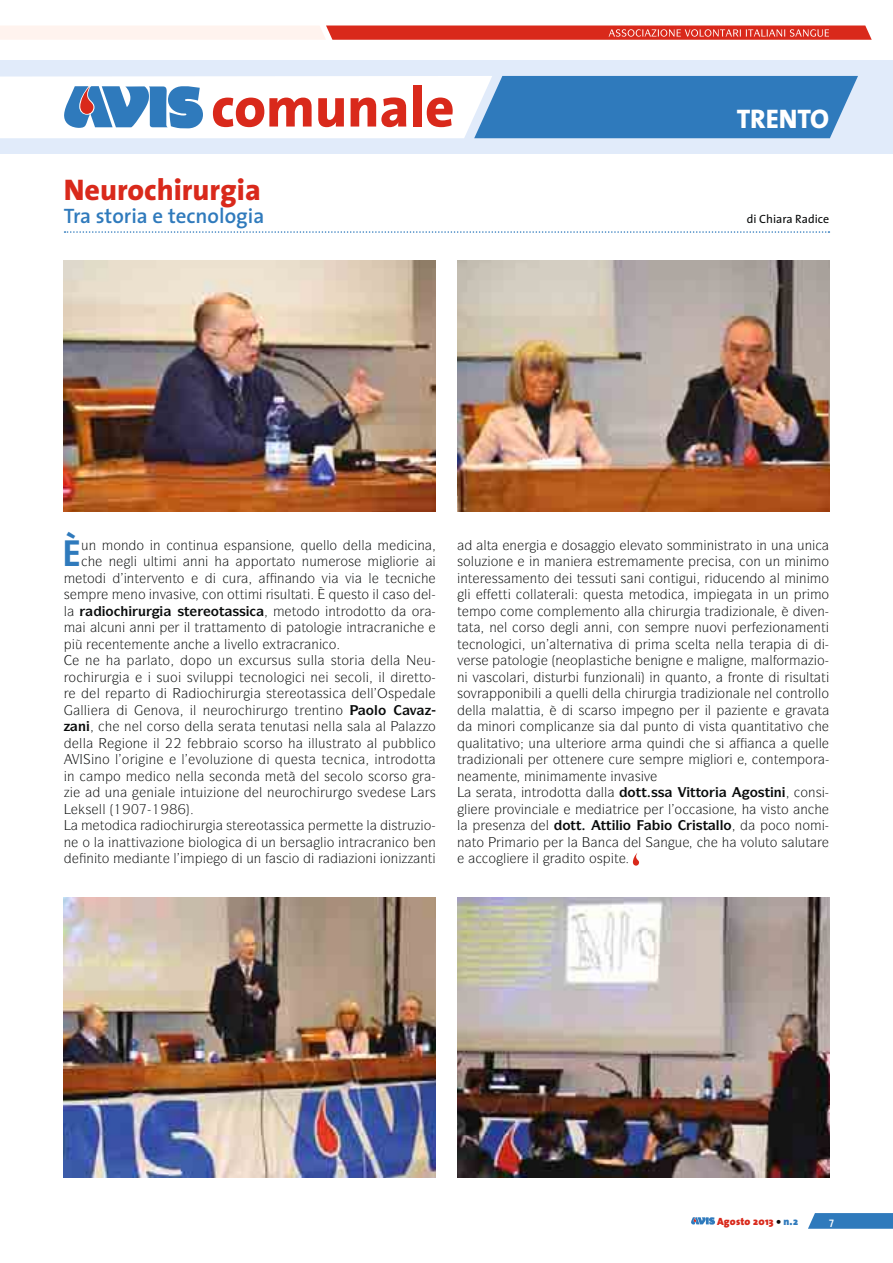
<style>
.page{position:relative;width:893px;height:1263px;background:#fff}
.page>*{position:absolute;margin:0;border:0;box-sizing:border-box;transform-origin:0 0}
.t1{font:800 57px "The Sans";color:#d9291b}
.t2{font:700 37.95px "The Sans";color:#2f7abc}
.t3{font:800 30px "The Sans";color:#d9291b}
.t4{font:800 27px "The Sans";letter-spacing:-.01em;color:#fff}
.t5{font:600 21px "The Sans";color:#2f7abc}
.t6{font:13.5px "ITC Symbol Std";color:#090b0b}
.t7{font:700 13.5px "ITC Symbol Std";color:#090b0b}
.t8{font:12px "The Sans";color:#090b0b}
.t9{font:900 10.5px "The Sans";letter-spacing:.02em;color:#d9291b}
.t10{font:600 10.5px "The Sans";color:#fff}
.s1{color:#090b0b}
.s2{color:#2f7abc}
</style>
<div class="page">
<div style="left:1px;top:60px;width:892px;height:94px;background:#e1ebfa"></div>
<svg style="left:808px;top:1213px;width:85px;height:16px"></svg>
<svg style="left:1px;top:26px;width:871px;height:14px;background:#e98076"></svg>
<svg style="left:1px;top:76px;width:857px;height:62px;background:#96bbdc"></svg>
<svg style="left:691px;top:1217px;width:24px;height:7px"></svg>
<svg style="left:65px;top:231px;width:764px;height:2px"></svg>
<img style="left:64px;top:260px;width:372px;height:251px">
<img style="left:64px;top:897px;width:372px;height:281px">
<img style="left:457px;top:260px;width:372px;height:251px">
<img style="left:457px;top:897px;width:372px;height:281px">
<h1 class="t1" style="left:211px;top:85px;width:245px">comunale</h1>
<h3 class="t3" style="left:64px;top:178px;width:198px">Neurochirurgia</h3>
<h3 class="t5" style="left:64px;top:207px;width:202px">Tra storia e tecnologia</h3>
<h3 class="t4" style="left:737px;top:108px;width:94px">TRENTO</h3>
<p class="t8" style="left:747px;top:214px;width:84px">di Chiara Radice</p>
<h2 class="t2" style="left:62px;top:538px;width:20px">È</h2>
<p class="t6" style="left:113px;top:540px;width:99px">□■ □ ■ □■▼ ■◆</p>
<p class="t6" style="left:231px;top:540px;width:108px">▲ ■▲ □■ ❑◆ ●●□</p>
<p class="t6" style="left:417px;top:540px;width:9px">■</p>
<p class="t6" style="left:109px;top:556px;width:52px">■ ● ◆●▼</p>
<p class="t6" style="left:259px;top:556px;width:59px">□ ▼ ▼□ ■◆</p>
<p class="t6" style="left:127px;top:573px;width:59px">■▼ ❖ ■▼□</p>
<p class="t6" style="left:277px;top:573px;width:52px">■■□ ❖</p>
<p class="t6" style="left:345px;top:573px;width:68px">❖ ● ▼ ■</p>
<p class="t6" style="left:130px;top:589px;width:60px">■□ ■❖ ▲❖</p>
<p class="t6" style="left:209px;top:589px;width:37px">□■ □▼▼</p>
<p class="t6" style="left:274px;top:589px;width:35px">▲◆●▼ ▼</p>
<p class="t6" style="left:328px;top:589px;width:52px">❑◆ ▲▼□ ●</p>
<p class="t6" style="left:428px;top:589px;width:5px">●</p>
<p class="t6" style="left:64px;top:606px;width:5px">●</p>
<p class="t7" style="left:211px;top:606px;width:36px">□▼ ▲▲</p>
<p class="t6" style="left:292px;top:606px;width:96px">▼□ □ ■▼ □ □▼▼□</p>
<p class="t6" style="left:97px;top:622px;width:56px">● ◆■ ■■</p>
<p class="t6" style="left:187px;top:622px;width:35px">● ▼ ▼▼</p>
<p class="t6" style="left:247px;top:622px;width:21px">■▼□</p>
<p class="t6" style="left:301px;top:622px;width:25px">▼□●□</p>
<p class="t6" style="left:392px;top:622px;width:9px">■</p>
<p class="t6" style="left:181px;top:639px;width:9px">■</p>
<p class="t6" style="left:224px;top:639px;width:36px">●❖ ●●□</p>
<p class="t6" style="left:276px;top:639px;width:62px">▼ ■□</p>
<p class="t6" style="left:85px;top:655px;width:9px">■</p>
<p class="t6" style="left:147px;top:655px;width:25px">● ▼□</p>
<p class="t6" style="left:188px;top:655px;width:46px">□ □ ◆■</p>
<p class="t6" style="left:259px;top:655px;width:92px">◆ ▲◆▲ ▲◆●● ▲▼□</p>
<p class="t6" style="left:156px;top:672px;width:59px">▲◆□ ▲❖ ●◆</p>
<p class="t6" style="left:239px;top:672px;width:47px">▼ ■□●□</p>
<p class="t6" style="left:311px;top:672px;width:76px">■ ▲ □● ●</p>
<p class="t6" style="left:414px;top:672px;width:19px">▼▼□</p>
<p class="t6" style="left:97px;top:688px;width:5px">●</p>
<p class="t6" style="left:297px;top:688px;width:34px">□▼ ▲▲</p>
<p class="t6" style="left:367px;top:688px;width:29px">●● ▲</p>
<p class="t6" style="left:425px;top:688px;width:5px">●</p>
<p class="t6" style="left:151px;top:705px;width:23px">■□❖</p>
<p class="t6" style="left:193px;top:705px;width:46px">● ■◆□</p>
<p class="t6" style="left:261px;top:705px;width:84px">◆ □ ▼ ■▼■□</p>
<p class="t7" style="left:366px;top:705px;width:22px">□●□</p>
<p class="t7" style="left:78px;top:721px;width:10px">■</p>
<p class="t6" style="left:124px;top:721px;width:57px">■ ● □▲□</p>
<p class="t6" style="left:200px;top:721px;width:26px">●● ▲</p>
<p class="t6" style="left:244px;top:721px;width:121px">▼ ▼■◆▼▲ ■●● ▲●</p>
<p class="t6" style="left:125px;top:738px;width:36px">□■ ●</p>
<p class="t6" style="left:231px;top:738px;width:54px">□ ▲□▲□</p>
<p class="t6" style="left:312px;top:738px;width:126px">●●◆▲▼ ▼□ ● ◆ ● □</p>
<p class="t6" style="left:94px;top:754px;width:37px">■□ ●□</p>
<p class="t6" style="left:149px;top:754px;width:98px">■ ● ❖□●◆ □■</p>
<p class="t6" style="left:275px;top:754px;width:74px">❑◆ ▲▼ ▼ ■</p>
<p class="t6" style="left:378px;top:754px;width:52px">■▼ □ □▼▼</p>
<p class="t6" style="left:67px;top:771px;width:9px">■</p>
<p class="t6" style="left:163px;top:771px;width:83px">□ ■ ●● ▲ □■</p>
<p class="t6" style="left:316px;top:771px;width:93px">● ▲ □●□ ▲ □ ▲□</p>
<p class="t6" style="left:146px;top:787px;width:87px">■ ● ■▼◆ □■</p>
<p class="t6" style="left:259px;top:787px;width:45px">● ■◆□</p>
<p class="t6" style="left:325px;top:787px;width:46px">◆ □ ▲❖</p>
<p class="t6" style="left:85px;top:804px;width:22px">▲ ●●</p>
<p class="t6" style="left:256px;top:820px;width:33px">□▼ ▲▲</p>
<p class="t6" style="left:347px;top:820px;width:25px">▼▼ ●</p>
<p class="t6" style="left:391px;top:820px;width:42px">▲▼◆ □</p>
<p class="t6" style="left:64px;top:837px;width:115px">■ □ ● ■ ▼▼❖ □■</p>
<p class="t6" style="left:199px;top:837px;width:20px">□●□</p>
<p class="t6" style="left:300px;top:837px;width:55px">▲ ●□ ■▼</p>
<p class="t6" style="left:428px;top:837px;width:9px">■</p>
<p class="t6" style="left:87px;top:853px;width:25px">■▼□</p>
<p class="t6" style="left:150px;top:853px;width:28px">■▼ ●</p>
<p class="t6" style="left:220px;top:853px;width:81px">□ ◆■ ▲ □</p>
<p class="t6" style="left:358px;top:853px;width:42px">□■ □■</p>
<p class="t6" style="left:510px;top:540px;width:9px">■</p>
<p class="t6" style="left:608px;top:540px;width:74px">□ ● ❖ ▼□ ▲□</p>
<p class="t6" style="left:707px;top:540px;width:107px">■ ▲▼ ▼□ ■ ◆■ ◆■</p>
<p class="t6" style="left:457px;top:556px;width:51px">▲□●◆ □■</p>
<p class="t6" style="left:718px;top:556px;width:64px">▲ □■ ◆■</p>
<p class="t6" style="left:530px;top:573px;width:21px">■▼□</p>
<p class="t6" style="left:577px;top:573px;width:118px">▼ ▲▲◆▼ ▲ ■ □■▼ ◆</p>
<p class="t6" style="left:721px;top:573px;width:61px">◆ ■□ ●</p>
<p class="t6" style="left:464px;top:589px;width:86px">● ▼▼ □●● ▼</p>
<p class="t6" style="left:568px;top:589px;width:50px">● ❑◆ ▲▼</p>
<p class="t6" style="left:741px;top:589px;width:49px">▼ ■ ◆■</p>
<p class="t6" style="left:457px;top:606px;width:59px">▼ □ □</p>
<p class="t6" style="left:600px;top:606px;width:39px">■▼□ ●●</p>
<p class="t6" style="left:742px;top:606px;width:85px">□■● ➔ ❖■</p>
<p class="t6" style="left:457px;top:622px;width:89px">▼▼ ■● □▲□</p>
<p class="t6" style="left:572px;top:622px;width:35px">● ■■</p>
<p class="t6" style="left:624px;top:622px;width:28px">□■ ▲</p>
<p class="t6" style="left:694px;top:622px;width:30px">■◆□❖</p>
<p class="t6" style="left:457px;top:639px;width:46px">▼ ■□●□</p>
<p class="t6" style="left:531px;top:639px;width:77px">◆■ ●▼ ■▼❖</p>
<p class="t6" style="left:675px;top:639px;width:80px">▲ ●▼ ■ ●● ▼</p>
<p class="t6" style="left:507px;top:655px;width:25px">▼□●□</p>
<p class="t6" style="left:555px;top:655px;width:53px">■□●▲▼</p>
<p class="t6" style="left:457px;top:672px;width:54px">■ ❖▲□●</p>
<p class="t6" style="left:545px;top:672px;width:20px">▲▼◆</p>
<p class="t6" style="left:588px;top:672px;width:121px">◆■ □■ ● ■ ❑◆ ■▼□</p>
<p class="t6" style="left:737px;top:672px;width:22px">□■▼</p>
<p class="t6" style="left:793px;top:672px;width:35px">▲◆●▼ ▼</p>
<p class="t6" style="left:457px;top:688px;width:21px">▲□❖</p>
<p class="t6" style="left:505px;top:688px;width:35px">□■ ●</p>
<p class="t6" style="left:556px;top:688px;width:31px">❑◆ ●●</p>
<p class="t6" style="left:718px;top:688px;width:113px">□■ ● ■ ● □■▼ □●●□</p>
<p class="t6" style="left:510px;top:705px;width:22px">● ▼▼</p>
<p class="t6" style="left:708px;top:705px;width:5px">●</p>
<p class="t6" style="left:635px;top:721px;width:45px">● ◆■▼□</p>
<p class="t6" style="left:699px;top:721px;width:106px">❖▲▼ ❑◆ ■▼▼ ▼❖□</p>
<p class="t6" style="left:457px;top:738px;width:139px">❑◆ ●▼ ▼❖□ ◆■ ◆●▼ □</p>
<p class="t6" style="left:647px;top:738px;width:28px">❑◆■</p>
<p class="t6" style="left:755px;top:738px;width:69px">■ ❑◆ ●●</p>
<p class="t6" style="left:494px;top:754px;width:27px">□■ ●</p>
<p class="t6" style="left:553px;top:754px;width:34px">□▼▼ ■</p>
<p class="t6" style="left:758px;top:754px;width:22px">□■▼</p>
<p class="t6" style="left:457px;top:771px;width:9px">■</p>
<p class="t6" style="left:539px;top:771px;width:9px">■</p>
<p class="t6" style="left:587px;top:771px;width:65px">■▼ ■❖ ▲❖</p>
<p class="t6" style="left:524px;top:787px;width:52px">■▼ □ □▼▼</p>
<p class="t7" style="left:628px;top:787px;width:38px">□▼▼ ▲▲</p>
<p class="t7" style="left:690px;top:787px;width:20px">▼▼□</p>
<p class="t7" style="left:750px;top:787px;width:34px">□▲▼ ■</p>
<p class="t6" style="left:800px;top:787px;width:23px">□■▲</p>
<p class="t6" style="left:464px;top:804px;width:5px">●</p>
<p class="t6" style="left:507px;top:804px;width:26px">□❖■</p>
<p class="t6" style="left:549px;top:804px;width:5px">●</p>
<p class="t6" style="left:703px;top:804px;width:26px">▲□■</p>
<p class="t6" style="left:761px;top:804px;width:49px">❖ ▲▼□ ■</p>
<p class="t6" style="left:457px;top:820px;width:57px">● ▲ ■</p>
<p class="t6" style="left:546px;top:820px;width:37px">● □▼▼</p>
<p class="t7" style="left:601px;top:820px;width:32px">▼▼●□</p>
<p class="t7" style="left:664px;top:820px;width:69px">□ ▲▼ ●●□</p>
<p class="t6" style="left:768px;top:820px;width:43px">□ □ ■□</p>
<p class="t6" style="left:457px;top:837px;width:28px">■ ▼□</p>
<p class="t6" style="left:598px;top:837px;width:9px">■</p>
<p class="t6" style="left:638px;top:837px;width:46px">● ■ ◆</p>
<p class="t6" style="left:740px;top:837px;width:71px">❖□●◆▼□ ▲ ●◆▼</p>
<p class="t6" style="left:536px;top:853px;width:5px">●</p>
<p class="t6" style="left:573px;top:853px;width:47px">▼□ □▲ ▼</p>
<p class="t9" style="left:717px;top:1215px;width:83px">Agosto 2013 <span class="s1">•</span> <span class="s2">n.2</span></p>
<p class="t10" style="left:829px;top:1217px;width:6px">7</p>
</div>
